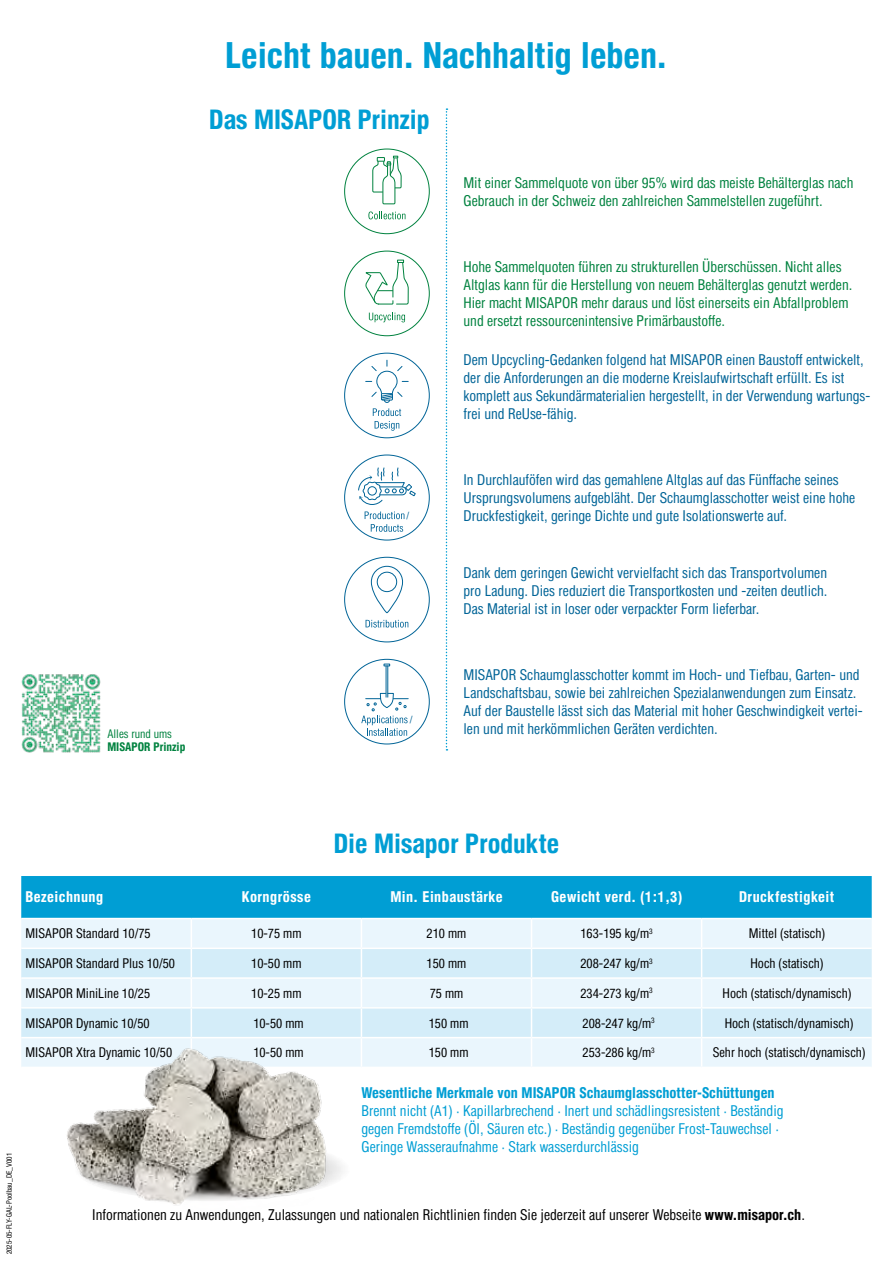
<style>
.page{position:relative;width:893px;height:1263px;background:#fff}
.page>*{position:absolute;margin:0;border:0;box-sizing:border-box;transform-origin:0 0}
.t1{font:700 expanded 36px "Newhouse DT Cond";color:#009ed4}
.t2{font:700 expanded 27px "Newhouse DT Cond";color:#009ed4}
.t3{font:15px/18px "Newhouse DT Cond";color:#006497}
.t4{font:15px/18px "Newhouse DT Cond";color:#00823f}
.t5{font:15px/18px "Newhouse DT Cond";color:#009ed4}
.t6{font:15px "Newhouse DT Cond";color:#000}
.t7{font:700 expanded 15px "Newhouse DT Cond";letter-spacing:.03em;color:#fff}
.t8{font:700 expanded 15px "Newhouse DT Cond";color:#009ed4}
.t9{font:13.5px "Newhouse DT Cond";color:#000}
.t10{font:700 expanded 12px "Newhouse DT Cond";color:#00823f}
.t11{font:12px "Newhouse DT Cond";color:#00823f}
.t12{font:10.05px "Newhouse DT Cond";color:#006497}
.t13{font:7.5px "Newhouse DT Cond";color:#000}
.s1{font-weight:700;font-stretch:expanded}
</style>
<div class="page">
<svg style="left:368px;top:211px;width:37px;height:8px"></svg>
<svg style="left:372px;top:156px;width:30px;height:48px"></svg>
<svg style="left:365px;top:260px;width:44px;height:45px"></svg>
<svg style="left:369px;top:313px;width:36px;height:9px"></svg>
<svg style="left:366px;top:360px;width:42px;height:71px"></svg>
<svg style="left:358px;top:467px;width:58px;height:38px"></svg>
<svg style="left:365px;top:511px;width:39px;height:21px"></svg>
<svg style="left:366px;top:620px;width:42px;height:7px"></svg>
<svg style="left:371px;top:566px;width:32px;height:47px"></svg>
<hr style="left:386px;top:666px;width:1px;height:31px;background:#006497">
<hr style="left:387px;top:666px;width:1px;height:31px;background:#006497">
<svg style="left:384px;top:664px;width:6px;height:2px"></svg>
<svg style="left:361px;top:693px;width:47px;height:43px"></svg>
<svg style="left:446px;top:108px;width:1px;height:642px"></svg>
<svg style="left:21px;top:876px;width:851px;height:190px;background:#aedff2"></svg>
<hr style="left:21px;top:918px;width:170px;height:1px;background:#fff">
<hr style="left:191px;top:918px;width:170px;height:1px;background:#fff">
<hr style="left:361px;top:918px;width:170px;height:1px;background:#fff">
<hr style="left:531px;top:918px;width:171px;height:1px;background:#fff">
<hr style="left:702px;top:918px;width:170px;height:1px;background:#fff">
<svg style="left:74px;top:1137px;width:277px;height:64px"></svg>
<img style="left:66px;top:1046px;width:264px;height:159px">
<img style="left:21px;top:674px;width:80px;height:79px">
<p class="t11" style="left:107px;top:726px;width:66px">Alles rund ums</p>
<p class="t10" style="left:107px;top:739px;width:79px">MISAPOR Prinzip</p>
<h1 class="t1" style="left:226px;top:32px;width:443px">Leicht bauen. Nachhaltig leben.</h1>
<h2 class="t2" style="left:209px;top:101px;width:222px">Das MISAPOR Prinzip</h2>
<p class="t4" style="left:463px;top:173px;width:391px">Mit einer Sammelquote von über 95% wird das meiste Behälterglas nach<br>Gebrauch in der Schweiz den zahlreichen Sammelstellen zugeführt.</p>
<p class="t12" style="left:406px;top:508px;width:4px">/</p>
<p class="t12" style="left:410px;top:712px;width:4px">/</p>
<p class="t4" style="left:463px;top:257px;width:390px">Hohe Sammelquoten führen zu strukturellen Überschüssen. Nicht alles Altglas kann für die Herstellung von neuem Behälterglas genutzt werden.<br>Hier macht MISAPOR mehr daraus und löst einerseits ein Abfallproblem und ersetzt ressourcenintensive Primärbaustoffe.</p>
<p class="t3" style="left:463px;top:350px;width:408px">Dem Upcycling-Gedanken folgend hat MISAPOR einen Baustoff entwickelt, der die Anforderungen an die moderne Kreislaufwirtschaft erfüllt. Es ist komplett aus Sekundärmaterialien hergestellt, in der Verwendung wartungs&shy;frei und ReUse-fähig.</p>
<p class="t3" style="left:463px;top:470px;width:393px">In Durchlauföfen wird das gemahlene Altglas auf das Fünffache seines<br>Ursprungsvolumens aufgebläht. Der Schaumglasschotter weist eine hohe<br>Druckfestigkeit, geringe Dichte und gute Isolationswerte auf.</p>
<p class="t3" style="left:463px;top:563px;width:365px;text-align:justify">Dank dem geringen Gewicht vervielfacht sich das Transportvolumen pro Ladung. Dies reduziert die Transportkosten und -zeiten deutlich.<br>Das Material ist in loser oder verpackter Form lieferbar.</p>
<p class="t3" style="left:463px;top:665px;width:401px">MISAPOR Schaumglasschotter kommt im Hoch- und Tiefbau, Garten- und Landschaftsbau, sowie bei zahlreichen Spezialanwendungen zum Einsatz.<br>Auf der Baustelle lässt sich das Material mit hoher Geschwindigkeit vertei&shy;len und mit herkömmlichen Geräten verdichten.</p>
<p class="t13" style="left:4px;top:1254px;width:103px;rotate:-90deg">2025-05-FLY-GAL-Poolbau_DE_V001</p>
<h2 class="t2" style="left:334px;top:825px;width:227px">Die Misapor Produkte</h2>
<p class="t7" style="left:26px;top:887px;width:79px">Bezeichnung</p>
<p class="t7" style="left:242px;top:887px;width:71px">Korngrösse</p>
<p class="t7" style="left:390px;top:887px;width:114px">Min. Einbaustärke</p>
<p class="t7" style="left:551px;top:887px;width:132px">Gewicht verd. (1:1,3)</p>
<p class="t7" style="left:739px;top:887px;width:97px">Druckfestigkeit</p>
<p class="t9" style="left:26px;top:924px;width:127px">MISAPOR Standard 10/75</p>
<p class="t9" style="left:251px;top:924px;width:52px">10-75 mm</p>
<p class="t9" style="left:427px;top:924px;width:41px">210 mm</p>
<p class="t9" style="left:580px;top:924px;width:74px">163-195 kg/m<sup>3</sup></p>
<p class="t9" style="left:749px;top:924px;width:78px">Mittel (statisch)</p>
<p class="t9" style="left:26px;top:954px;width:151px">MISAPOR Standard Plus 10/50</p>
<p class="t9" style="left:251px;top:954px;width:52px">10-50 mm</p>
<p class="t9" style="left:427px;top:954px;width:41px">150 mm</p>
<p class="t9" style="left:580px;top:954px;width:74px">208-247 kg/m<sup>3</sup></p>
<p class="t9" style="left:750px;top:954px;width:75px">Hoch (statisch)</p>
<p class="t9" style="left:26px;top:984px;width:126px">MISAPOR MiniLine 10/25</p>
<p class="t9" style="left:251px;top:984px;width:52px">10-25 mm</p>
<p class="t9" style="left:430px;top:984px;width:35px">75 mm</p>
<p class="t9" style="left:580px;top:984px;width:74px">234-273 kg/m<sup>3</sup></p>
<p class="t9" style="left:723px;top:984px;width:130px">Hoch (statisch/dynamisch)</p>
<p class="t9" style="left:26px;top:1014px;width:126px">MISAPOR Dynamic 10/50</p>
<p class="t9" style="left:253px;top:1014px;width:52px">10-50 mm</p>
<p class="t9" style="left:429px;top:1014px;width:41px">150 mm</p>
<p class="t9" style="left:583px;top:1014px;width:74px">208-247 kg/m<sup>3</sup></p>
<p class="t9" style="left:725px;top:1014px;width:130px">Hoch (statisch/dynamisch)</p>
<p class="t9" style="left:26px;top:1043px;width:148px">MISAPOR Xtra Dynamic 10/50</p>
<p class="t9" style="left:253px;top:1043px;width:52px">10-50 mm</p>
<p class="t9" style="left:429px;top:1043px;width:41px">150 mm</p>
<p class="t9" style="left:583px;top:1043px;width:74px">253-286 kg/m<sup>3</sup></p>
<p class="t9" style="left:713px;top:1043px;width:154px">Sehr hoch (statisch/dynamisch)</p>
<p class="t8" style="left:361px;top:1083px;width:415px">Wesentliche Merkmale von MISAPOR Schaumglasschotter-Schüttungen</p>
<p class="t5" style="left:361px;top:1101px;width:424px">Brennt nicht (A1) · Kapillarbrechend · Inert und schädlingsresistent · Beständig gegen Fremdstoffe (Öl, Säuren etc.) · Beständig gegenüber Frost-Tauwechsel ·<br>Geringe Wasseraufnahme · Stark wasserdurchlässig</p>
<p class="t6" style="left:92px;top:1205px;width:714px">Informationen zu Anwendungen, Zulassungen und nationalen Richtlinien finden Sie jederzeit auf unserer Webseite <span class="s1">www.misapor.ch</span>.</p>
</div>
